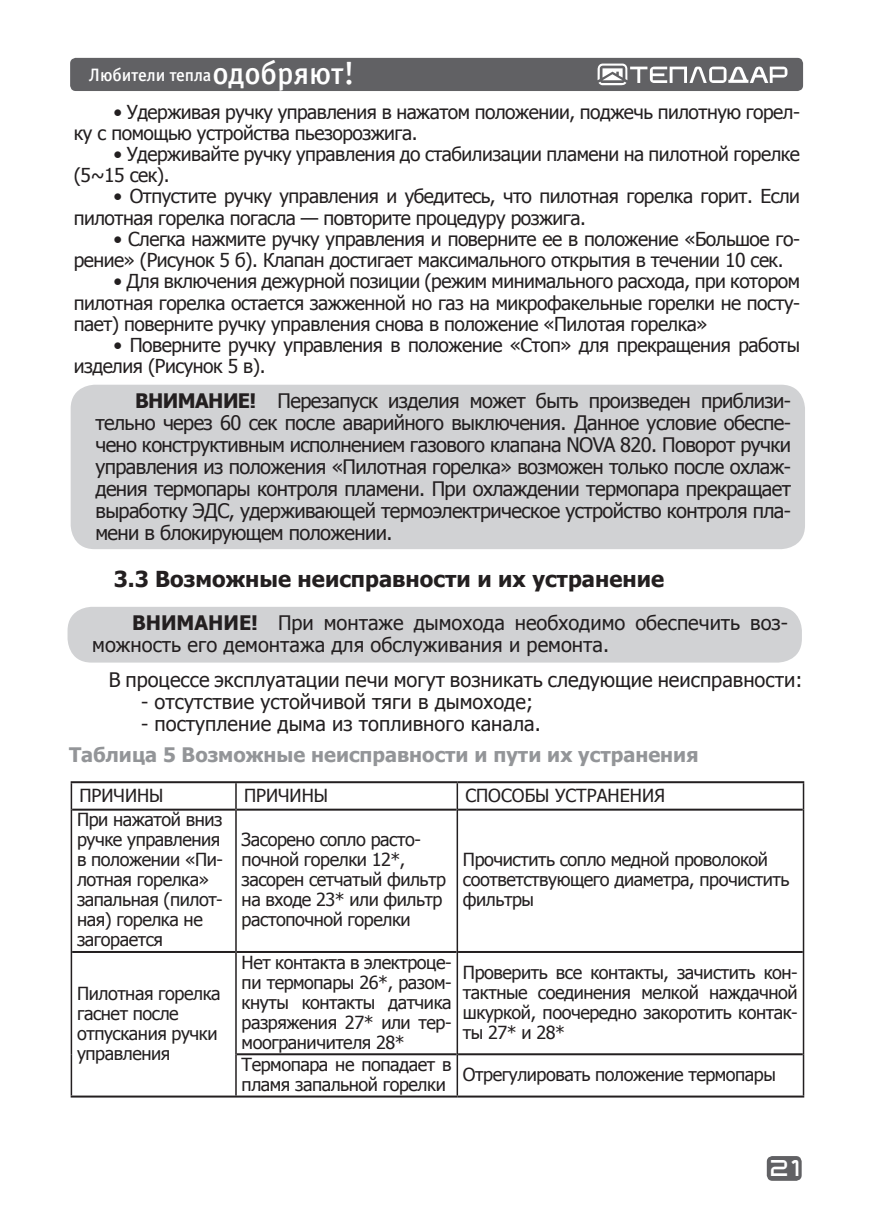
<style>
.page{position:relative;width:874px;height:1225px;background:#fff}
.page>*{position:absolute;margin:0;border:0;box-sizing:border-box;transform-origin:0 0}
.t1{font:700 22px "Tahoma";color:#231f20}
.t2{font:20px/22px "Tahoma";color:#231f20;text-align:justify}
.t3{font:700 20px "Tahoma";color:#939598}
.t4{font:19.2px/21.2px "Tahoma";letter-spacing:-.025em;color:#231f20}
.t5{font:18px/20px "Tahoma";letter-spacing:-.025em;color:#231f20}
.t6{font:18px "Tahoma";color:#231f20}
.t7{font:18px "Officina Sans Medium C";letter-spacing:-.005em;color:#fff}
.t8{font:16px "teplodar";color:#fff}
.s1{font-size:32px}
.s2{font-weight:700}
</style>
<div class="page">
<div style="left:766px;top:1156px;width:35px;height:24px;background:#616164;border-radius:6px"></div>
<div style="left:70px;top:58px;width:732px;height:33px;background:#616164;border-radius:6px"></div>
<svg style="left:597px;top:63px;width:190px;height:22px"></svg>
<div style="left:71px;top:385px;width:733px;height:164px;background:#d1d2d4;border-radius:24px"></div>
<svg style="left:72px;top:783px;width:163px;height:312px"></svg>
<hr style="left:72px;top:808px;width:163px;height:2px;background:#231f20">
<hr style="left:236px;top:808px;width:220px;height:2px;background:#231f20">
<hr style="left:458px;top:808px;width:344px;height:2px;background:#231f20">
<hr style="left:72px;top:951px;width:163px;height:2px;background:#231f20">
<hr style="left:236px;top:951px;width:220px;height:2px;background:#231f20">
<hr style="left:458px;top:951px;width:344px;height:2px;background:#231f20">
<hr style="left:236px;top:1053px;width:220px;height:2px;background:#231f20">
<hr style="left:458px;top:1053px;width:344px;height:2px;background:#231f20">
<hr style="left:71px;top:1095px;width:165px;height:2px;background:#231f20">
<hr style="left:236px;top:1095px;width:221px;height:2px;background:#231f20">
<hr style="left:457px;top:1095px;width:346px;height:2px;background:#231f20">
<hr style="left:71px;top:781px;width:165px;height:2px;background:#231f20">
<hr style="left:236px;top:781px;width:221px;height:2px;background:#231f20">
<hr style="left:457px;top:781px;width:346px;height:2px;background:#231f20">
<svg style="left:71px;top:783px;width:1px;height:26px"></svg>
<hr style="left:71px;top:809px;width:1px;height:143px;background:#231f20">
<hr style="left:71px;top:952px;width:1px;height:102px;background:#231f20">
<hr style="left:71px;top:1054px;width:1px;height:41px;background:#231f20">
<svg style="left:235px;top:783px;width:1px;height:26px"></svg>
<hr style="left:456px;top:783px;width:2px;height:26px;background:#231f20">
<svg style="left:802px;top:783px;width:1px;height:26px"></svg>
<hr style="left:235px;top:809px;width:1px;height:143px;background:#231f20">
<hr style="left:456px;top:809px;width:2px;height:143px;background:#231f20">
<hr style="left:802px;top:809px;width:1px;height:143px;background:#231f20">
<hr style="left:235px;top:952px;width:1px;height:102px;background:#231f20">
<hr style="left:456px;top:952px;width:2px;height:102px;background:#231f20">
<hr style="left:802px;top:952px;width:1px;height:102px;background:#231f20">
<hr style="left:235px;top:1054px;width:1px;height:41px;background:#231f20">
<hr style="left:456px;top:1054px;width:2px;height:41px;background:#231f20">
<hr style="left:802px;top:1054px;width:1px;height:41px;background:#231f20">
<div style="left:67px;top:607px;width:734px;height:55px;background:#d1d2d4;border-radius:24px"></div>
<p class="t7" style="left:89px;top:65px;width:267px">Любители тепла<span class="s1">одобряют!</span></p>
<p class="t4" style="left:74px;top:100px;width:727px;text-indent:40px">• Удерживая ручку управления в нажатом положении, поджечь пилотную горел&shy;ку с помощью устройства пьезорозжига.</p>
<p class="t4" style="left:74px;top:143px;width:727px;text-indent:40px">• Удерживайте ручку управления до стабилизации пламени на пилотной горелке (5~15 сек).</p>
<p class="t4" style="left:74px;top:185px;width:727px;text-indent:40px">• Отпустите ручку управления и убедитесь, что пилотная горелка горит. Если пилотная горелка погасла — повторите процедуру розжига.</p>
<p class="t4" style="left:74px;top:227px;width:727px;text-indent:40px">• Слегка нажмите ручку управления и поверните ее в положение «Большое го&shy;рение» (Рисунок 5 б). Клапан достигает максимального открытия в течении 10 сек.</p>
<p class="t4" style="left:74px;top:270px;width:727px;text-align:justify;text-indent:40px">• Для включения дежурной позиции (режим минимального расхода, при котором пилотная горелка остается зажженной но газ на микрофакельные горелки не посту&shy;пает) поверните ручку управления снова в положение «Пилотая горелка»</p>
<p class="t4" style="left:74px;top:333px;width:727px;text-indent:40px">• Поверните ручку управления в положение «Стоп» для прекращения работы изделия (Рисунок 5 в).</p>
<p class="t2" style="left:95px;top:389px;width:696px;text-indent:40px"><span class="s2">ВНИМАНИЕ!</span> Перезапуск изделия может быть произведен приблизи&shy;тельно через 60 сек после аварийного выключения. Данное условие обеспе&shy;чено конструктивным исполнением газового клапана NOVA 820. Поворот ручки управления из положения «Пилотная горелка» возможен только после охлаж&shy;дения термопары контроля пламени. При охлаждении термопара прекращает выработку ЭДС, удерживающей термоэлектрическое устройство контроля пла&shy;мени в блокирующем положении.</p>
<p class="t1" style="left:114px;top:563px;width:551px">3.3 Возможные неисправности и их устранение</p>
<p class="t2" style="left:92px;top:611px;width:697px;text-indent:40px"><span class="s2">ВНИМАНИЕ!</span> При монтаже дымохода необходимо обеспечить воз&shy;можность его демонтажа для обслуживания и ремонта.</p>
<p class="t2" style="left:109px;top:668px;width:695px">В процессе эксплуатации печи могут возникать следующие неисправности:</p>
<p class="t2" style="left:141px;top:690px;width:393px">- отсутствие устойчивой тяги в дымоходе;</p>
<p class="t2" style="left:141px;top:712px;width:401px">- поступление дыма из топливного канала.</p>
<p class="t3" style="left:69px;top:741px;width:630px">Таблица 5 Возможные неисправности и пути их устранения</p>
<p class="t6" style="left:79px;top:783px;width:85px">ПРИЧИНЫ</p>
<p class="t6" style="left:244px;top:783px;width:85px">ПРИЧИНЫ</p>
<p class="t6" style="left:465px;top:783px;width:201px">СПОСОБЫ УСТРАНЕНИЯ</p>
<p class="t5" style="left:77px;top:809px;width:147px">При нажатой вниз ручке управления в положении «Пи&shy;лотная горелка» запальная (пилот&shy;ная) горелка не загорается</p>
<p class="t5" style="left:241px;top:829px;width:206px">Засорено сопло расто&shy;почной горелки 12*, засорен сетчатый фильтр на входе 23* или фильтр растопочной горелки</p>
<p class="t5" style="left:462px;top:849px;width:328px">Прочистить сопло медной проволокой соответствующего диаметра, прочистить фильтры</p>
<p class="t5" style="left:77px;top:982px;width:145px">Пилотная горелка гаснет после отпускания ручки управления</p>
<p class="t5" style="left:241px;top:951px;width:211px;text-align:justify">Нет контакта в электроце&shy;пи термопары 26*, разом&shy;кнуты контакты датчика разряжения 27* или тер&shy;моограничителя 28*</p>
<p class="t5" style="left:462px;top:961px;width:336px;text-align:justify">Проверить все контакты, зачистить кон&shy;тактные соединения мелкой наждачной шкуркой, поочередно закоротить контак&shy;ты 27* и 28*</p>
<p class="t5" style="left:241px;top:1053px;width:211px">Термопара не попадает в пламя запальной горелки</p>
<p class="t5" style="left:462px;top:1063px;width:314px">Отрегулировать положение термопары</p>
<p class="t8" style="left:770px;top:1161px;width:29px">21</p>
</div>
